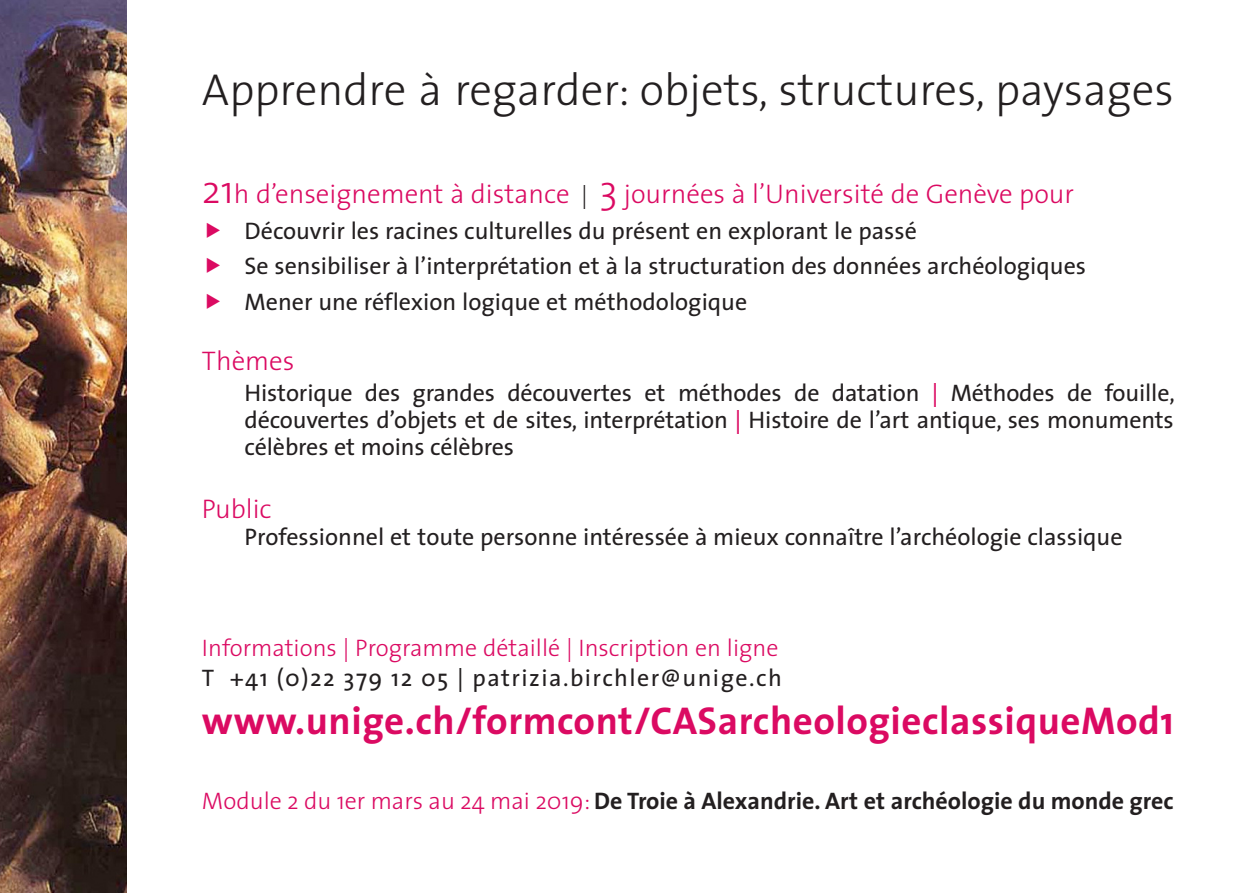
<style>
.page{position:relative;width:1259px;height:893px;background:#fff}
.page>*{position:absolute;margin:0;border:0;box-sizing:border-box;transform-origin:0 0}
.t1{font:300 45px "The Sans";color:#231f20}
.t2{font:700 39px "The Sans";letter-spacing:.015em;color:#db0a62}
.t3{font:300 27px "The Sans";color:#db0a62}
.t4{font:24px/35.4px "The Sans";color:#231f20}
.t5{font:700 24px "The Sans";color:#231f20}
.t6{font:300 24px "The Sans";color:#db0a62}
.t7{font:24px "The Sans";letter-spacing:.06em;color:#231f20}
.s1{font-size:39px}
.s2{font-size:24px;color:#231f20}
.s3{color:#db0a62}
.s4{font-weight:300;color:#db0a62}
</style>
<div class="page">
<img style="left:0;top:0;width:126px;height:893px">
<h1 class="t1" style="left:202px;top:72px;width:973px">Apprendre à regarder: objets, structures, paysages</h1>
<p class="t3" style="left:202px;top:183px;width:873px"><span class="s1">21</span>h d’enseignement à distance <span class="s2">|</span> <span class="s1">3</span> journées à l’Université de Genève pour</p>
<p class="t4" style="left:244px;top:215px;width:843px">Découvrir les racines culturelles du présent en explorant le passé<br>Se sensibiliser à l’interprétation et à la structuration des données archéologiques<br>Mener une réflexion logique et méthodologique</p>
<p class="t3" style="left:202px;top:350px;width:94px">Thèmes</p>
<p class="t4" style="left:244px;top:381px;width:932px;line-height:27px;text-align:justify">Historique des grandes découvertes et méthodes de datation <span class="s3">|</span> Méthodes de fouille, découvertes d’objets et de sites, interprétation <span class="s3">|</span> Histoire de l’art antique, ses monuments célèbres et moins célèbres</p>
<p class="t3" style="left:202px;top:498px;width:71px">Public</p>
<p class="t4" style="left:244px;top:521px;width:879px">Professionnel et toute personne intéressée à mieux connaître l’archéologie classique</p>
<p class="t6" style="left:202px;top:638px;width:578px">Informations | Programme détaillé | Inscription en ligne</p>
<p class="t7" style="left:202px;top:668px;width:581px">T +41 (0)22 379 12 05 | patrizia.birchler@unige.ch</p>
<h2 class="t2" style="left:202px;top:705px;width:973px">www.unige.ch/formcont/CASarcheologieclassiqueMod1</h2>
<p class="t5" style="left:202px;top:791px;width:973px"><span class="s4">Module 2 du 1er mars au 24 mai 2019:</span> De Troie à Alexandrie. Art et archéologie du monde grec</p>
</div>
